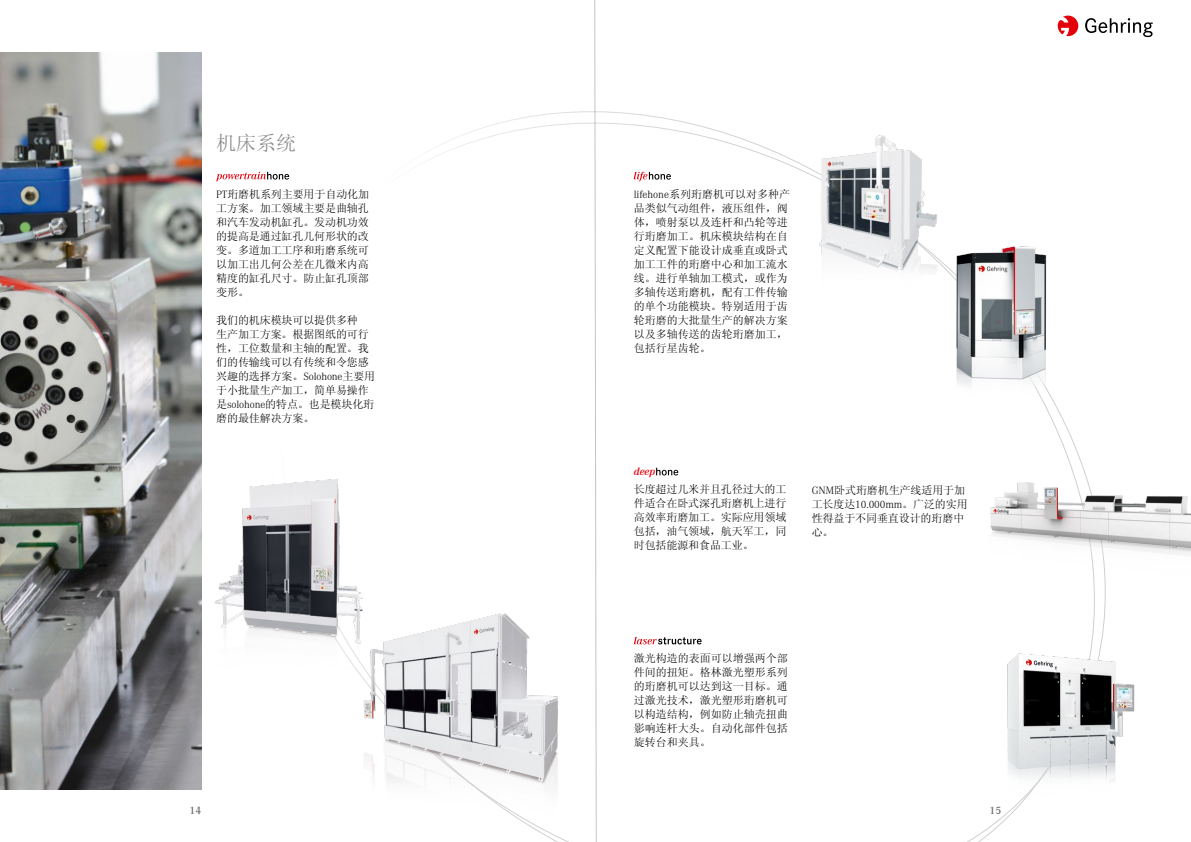
<style>
.page{position:relative;width:1191px;height:842px;background:#fff}
.page>*{position:absolute;margin:0;border:0;box-sizing:border-box;transform-origin:0 0}
.t1{font:20px "Sim Sun";color:#868786}
.t2{font:italic 600 11.1px "Corporate A";color:#e3000b}
.t3{font:11px/14px "Sim Sun";letter-spacing:-.01em;color:#000;text-align:justify}
.t4{font:600 11px "Corporate A";color:#6e6e6e}
.s1{font-family:"Corporate A";font-weight:300}
</style>
<div class="page">
<img style="left:0;top:52px;width:201px;height:737px">
<svg style="left:1057px;top:16px;width:21px;height:20px"></svg>
<svg style="left:1085px;top:18px;width:67px;height:19px"></svg>
<img style="left:952px;top:245px;width:98px;height:152px">
<img style="left:811px;top:135px;width:127px;height:139px">
<img style="left:990px;top:477px;width:201px;height:100px">
<img style="left:1007px;top:653px;width:128px;height:149px">
<img style="left:165px;top:467px;width:198px;height:228px">
<img style="left:357px;top:605px;width:201px;height:231px">
<svg style="left:634px;top:172px;width:37px;height:9px"></svg>
<svg style="left:656px;top:468px;width:22px;height:7px"></svg>
<svg style="left:216px;top:172px;width:73px;height:9px"></svg>
<svg style="left:634px;top:637px;width:67px;height:7px"></svg>
<svg style="left:594px;top:0;width:3px;height:842px"></svg>
<h1 class="t1" style="left:216px;top:133px;width:81px">机床系统</h1>
<p class="t3" style="left:216px;top:187px;width:154px"><span class="s1">PT</span>珩磨机系列主要用于自动化加工方案。加工领域主要是曲轴孔和汽车发动机缸孔。发动机功效的提高是通过缸孔几何形状的改变。多道加工工序和珩磨系统可以加工出几何公差在几微米内高精度的缸孔尺寸。防止缸孔顶部变形。</p>
<p class="t3" style="left:216px;top:313px;width:161px;text-align:left">我们的机床模块可以提供多种<br>生产加工方案。根据图纸的可行性，工位数量和主轴的配置。我们的传输线可以有传统和令您感兴趣的选择方案。<span class="s1">Solohone</span>主要用于小批量生产加工，简单易操作是<span class="s1">solohone</span>的特点。也是模块化珩磨的最佳解决方案。</p>
<p class="t3" style="left:634px;top:187px;width:158px;text-align:left"><span class="s1">lifehone</span>系列珩磨机可以对多种产品类似气动组件，液压组件，阀体，喷射泵以及连杆和凸轮等进行珩磨加工。机床模块结构在自定义配置下能设计成垂直或卧式加工工件的珩磨中心和加工流水线。进行单轴加工模式，或作为多轴传送珩磨机，配有工件传输的单个功能模块。特别适用于齿轮珩磨的大批量生产的解决方案以及多轴传送的齿轮珩磨加工，包括行星齿轮。</p>
<p class="t2" style="left:634px;top:465px;width:23px">deep</p>
<p class="t3" style="left:634px;top:482px;width:154px">长度超过几米并且孔径过大的工件适合在卧式深孔珩磨机上进行高效率珩磨加工。实际应用领域包括，油气领域，航天军工，同时包括能源和食品工业。</p>
<p class="t3" style="left:811px;top:483px;width:157px;text-align:left"><span class="s1">GNM</span>卧式珩磨机生产线适用于加工长度达<span class="s1">10.000mm</span>。广泛的实用性得益于不同垂直设计的珩磨中心。</p>
<p class="t3" style="left:634px;top:651px;width:155px">激光构造的表面可以增强两个部件间的扭矩。格林激光塑形系列的珩磨机可以达到这一目标。通过激光技术，激光塑形珩磨机可以构造结构，例如防止轴壳扭曲影响连杆大头。自动化部件包括旋转台和夹具。</p>
<p class="t4" style="left:190px;top:805px;width:13px">14</p>
<p class="t4" style="left:989px;top:805px;width:13px">15</p>
</div>
